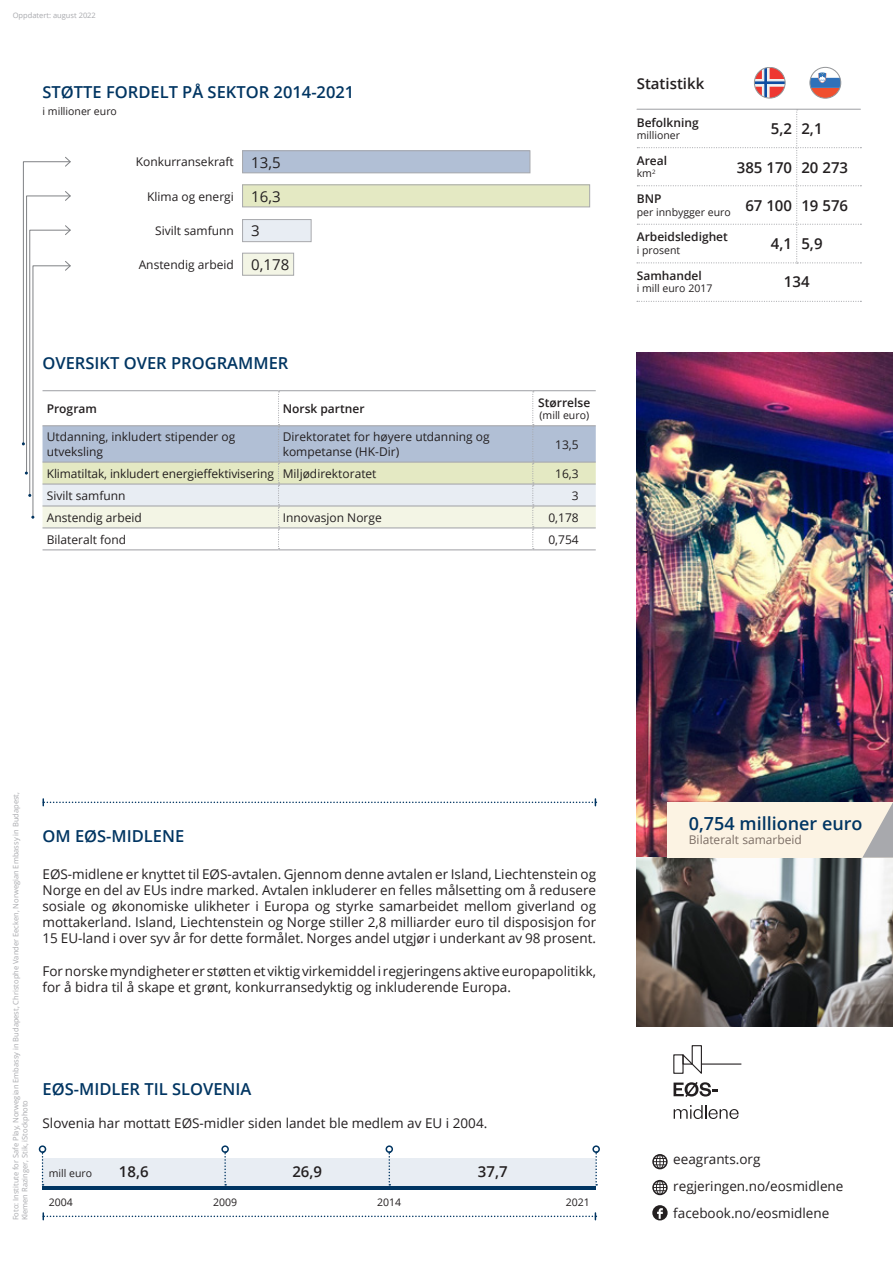
<style>
.page{position:relative;width:893px;height:1263px;background:#fff}
.page>*{position:absolute;margin:0;border:0;box-sizing:border-box;transform-origin:0 0}
.Beløp_trapp{font:600 18px "Open Sans";color:#003562}
.Head{font:600 16.5px "Open Sans";color:#003562}
.Tall_i_grafikk_h{font:600 15px "Open Sans";color:#231f20}
.Tall_i_grafikk_V{font:600 15px "Open Sans";color:#231f20}
.UD_brød_i_tabell{font:15px "Open Sans";color:#231f20}
.UD_sub_i_tekst{font:600 15px "Open Sans";color:#231f20}
.Tall_grafikk_M{font:600 15px "Open Sans";color:#231f20}
.UD_brød_i_tekst{font:13.5px/16.2px "Open Sans";color:#231f20;text-align:justify}
.UD_brød_i_tabell-2{font:12px/14.4px "Open Sans";color:#231f20}
.UD_sub_i_grafikk{font:600 12px "Open Sans";color:#231f20}
.Tekst_trapp{font:12px "Open Sans";color:#7c6e65}
.UD_liten_tekst_i_gra{font:10.5px "Open Sans";color:#231f20}
.UD_brød_i_tabell-3{font:10.5px "Open Sans";color:#231f20}
.UD_liten_tekst_i_gra-2{font:7.5px/9px "Open Sans";color:#a8a9ad}
</style>
<div class="page">
<div style="left:43px;top:1158px;width:553px;height:27px;background:#e8edf3"></div>
<svg style="left:595px;top:1153px;width:2px;height:32px"></svg>
<div style="left:592px;top:1145px;width:8px;height:8px;border:2px solid #003562;border-radius:50%"></div>
<svg style="left:389px;top:1153px;width:1px;height:32px"></svg>
<div style="left:386px;top:1145px;width:7px;height:8px;border:2px solid #003562;border-radius:50%"></div>
<svg style="left:224px;top:1153px;width:2px;height:32px"></svg>
<div style="left:221px;top:1145px;width:8px;height:8px;border:2px solid #003562;border-radius:50%"></div>
<svg style="left:42px;top:1153px;width:2px;height:32px"></svg>
<div style="left:39px;top:1145px;width:7px;height:8px;border:2px solid #003562;border-radius:50%"></div>
<svg style="left:43px;top:1213px;width:553px;height:7px"></svg>
<svg style="left:43px;top:1185px;width:553px;height:4px;background:#396286"></svg>
<svg style="left:810px;top:67px;width:31px;height:31px"></svg>
<div style="left:810px;top:67px;width:31px;height:31px;border:1px solid #939598;border-radius:50%"></div>
<svg style="left:43px;top:799px;width:553px;height:7px"></svg>
<img style="left:636px;top:353px;width:257px;height:505px">
<svg style="left:636px;top:858px;width:257px;height:169px;background:#6e6c6a"></svg>
<hr style="left:43px;top:549px;width:236px;height:1px;background:#a8a9ad">
<hr style="left:279px;top:549px;width:254px;height:1px;background:#a8a9ad">
<hr style="left:533px;top:549px;width:63px;height:1px;background:#a8a9ad">
<svg style="left:754px;top:67px;width:31px;height:31px"></svg>
<div style="left:754px;top:67px;width:31px;height:31px;border:1px solid #939598;border-radius:50%"></div>
<svg style="left:637px;top:301px;width:224px;height:1px"></svg>
<svg style="left:637px;top:109px;width:224px;height:155px"></svg>
<svg style="left:22px;top:157px;width:574px;height:392px"></svg>
<div style="left:243px;top:151px;width:287px;height:22px;background:#b1bfd5"></div>
<div style="left:242px;top:151px;width:288px;height:22px;border:1px solid #a8a9ad"></div>
<div style="left:243px;top:185px;width:347px;height:22px;background:#e4e9c3"></div>
<div style="left:242px;top:185px;width:348px;height:22px;border:1px solid #a8a9ad"></div>
<div style="left:243px;top:220px;width:68px;height:22px;background:#e8edf3"></div>
<div style="left:242px;top:219px;width:69px;height:23px;border:1px solid #a8a9ad"></div>
<div style="left:243px;top:253px;width:51px;height:22px;background:#f3f5e5"></div>
<div style="left:242px;top:253px;width:52px;height:22px;border:1px solid #a8a9ad"></div>
<svg style="left:652px;top:1205px;width:16px;height:15px"></svg>
<svg style="left:652px;top:1154px;width:16px;height:15px"></svg>
<svg style="left:652px;top:1180px;width:16px;height:15px"></svg>
<svg style="left:682px;top:1045px;width:20px;height:29px"></svg>
<svg style="left:674px;top:1082px;width:44px;height:15px"></svg>
<svg style="left:674px;top:1105px;width:65px;height:14px"></svg>
<hr style="left:701px;top:1063px;width:40px;height:1px;background:#231f20">
<div style="left:668px;top:802px;width:225px;height:56px;background:#fcf3e3"></div>
<svg style="left:862px;top:802px;width:31px;height:56px"></svg>
<p class="UD_liten_tekst_i_gra-2" style="left:13px;top:11px;width:85px">Oppdatert: august 2022</p>
<p class="Head" style="left:43px;top:81px;width:313px">STØTTE FORDELT PÅ SEKTOR 2014-2021</p>
<p class="UD_liten_tekst_i_gra" style="left:43px;top:104px;width:76px">i millioner euro</p>
<p class="UD_brød_i_tabell-2" style="left:136px;top:155px;width:100px">Konkurransekraft</p>
<p class="UD_brød_i_tabell-2" style="left:147px;top:189px;width:88px">Klima og energi</p>
<p class="UD_brød_i_tabell-2" style="left:155px;top:223px;width:80px">Sivilt samfunn</p>
<p class="UD_brød_i_tabell-2" style="left:139px;top:258px;width:97px">Anstendig arbeid</p>
<p class="UD_brød_i_tabell" style="left:251px;top:152px;width:31px">13,5</p>
<p class="UD_brød_i_tabell" style="left:251px;top:186px;width:31px">16,3</p>
<p class="UD_brød_i_tabell" style="left:251px;top:221px;width:10px">3</p>
<p class="UD_brød_i_tabell" style="left:251px;top:254px;width:39px">0,178</p>
<p class="Head" style="left:43px;top:352px;width:247px">OVERSIKT OVER PROGRAMMER</p>
<p class="UD_sub_i_grafikk" style="left:47px;top:400px;width:52px">Program</p>
<p class="UD_sub_i_grafikk" style="left:283px;top:400px;width:83px">Norsk partner</p>
<p class="UD_sub_i_grafikk" style="left:538px;top:394px;width:54px">Størrelse</p>
<p class="UD_liten_tekst_i_gra" style="left:539px;top:408px;width:51px">(mill euro)</p>
<p class="UD_brød_i_tabell-2" style="left:47px;top:429px;width:190px">Utdanning, inkludert stipender og utveksling</p>
<p class="UD_brød_i_tabell-2" style="left:283px;top:429px;width:208px">Direktoratet for høyere utdanning og kompetanse (HK-Dir)</p>
<p class="UD_brød_i_tabell-2" style="left:555px;top:437px;width:25px">13,5</p>
<p class="UD_brød_i_tabell-2" style="left:47px;top:466px;width:229px">Klimatiltak, inkludert energieffektivisering</p>
<p class="UD_brød_i_tabell-2" style="left:283px;top:466px;width:95px">Miljødirektoratet</p>
<p class="UD_brød_i_tabell-2" style="left:555px;top:466px;width:25px">16,3</p>
<p class="UD_brød_i_tabell-2" style="left:47px;top:488px;width:80px">Sivilt samfunn</p>
<p class="UD_brød_i_tabell-2" style="left:572px;top:488px;width:8px">3</p>
<p class="UD_brød_i_tabell-2" style="left:47px;top:510px;width:97px">Anstendig arbeid</p>
<p class="UD_brød_i_tabell-2" style="left:283px;top:510px;width:101px">Innovasjon Norge</p>
<p class="UD_brød_i_tabell-2" style="left:548px;top:510px;width:32px">0,178</p>
<p class="UD_brød_i_tabell-2" style="left:47px;top:532px;width:81px">Bilateralt fond</p>
<p class="UD_brød_i_tabell-2" style="left:548px;top:532px;width:32px">0,754</p>
<p class="UD_sub_i_tekst" style="left:637px;top:73px;width:69px">Statistikk</p>
<p class="UD_sub_i_grafikk" style="left:637px;top:114px;width:63px">Befolkning</p>
<p class="UD_liten_tekst_i_gra" style="left:637px;top:128px;width:45px">millioner</p>
<p class="UD_sub_i_grafikk" style="left:637px;top:152px;width:32px">Areal</p>
<p class="UD_liten_tekst_i_gra" style="left:637px;top:166px;width:20px">km<sup>2</sup></p>
<p class="UD_sub_i_grafikk" style="left:637px;top:191px;width:26px">BNP</p>
<p class="UD_liten_tekst_i_gra" style="left:637px;top:205px;width:95px">per innbygger euro</p>
<p class="UD_sub_i_grafikk" style="left:637px;top:229px;width:93px">Arbeidsledighet</p>
<p class="UD_liten_tekst_i_gra" style="left:637px;top:243px;width:45px">i prosent</p>
<p class="UD_sub_i_grafikk" style="left:637px;top:267px;width:66px">Samhandel</p>
<p class="UD_liten_tekst_i_gra" style="left:637px;top:281px;width:77px">i mill euro 2017</p>
<p class="Tall_i_grafikk_h" style="left:771px;top:119px;width:23px">5,2</p>
<p class="Tall_i_grafikk_h" style="left:737px;top:157px;width:57px">385 170</p>
<p class="Tall_i_grafikk_h" style="left:745px;top:195px;width:48px">67 100</p>
<p class="Tall_i_grafikk_h" style="left:771px;top:233px;width:23px">4,1</p>
<p class="Tall_i_grafikk_V" style="left:801px;top:119px;width:23px">2,1</p>
<p class="Tall_i_grafikk_V" style="left:801px;top:157px;width:48px">20 273</p>
<p class="Tall_i_grafikk_V" style="left:801px;top:195px;width:48px">19 576</p>
<p class="Tall_i_grafikk_V" style="left:801px;top:233px;width:23px">5,9</p>
<p class="Tall_i_grafikk_h" style="left:784px;top:272px;width:27px">134</p>
<p class="UD_liten_tekst_i_gra-2" style="left:11px;top:1220px;width:430px;rotate:-90deg">Foto: Institute for Safe Play, Norwegian Embassy in Budapest, Christophe Vander Eecken, Norwegian Embassy in Budapest,<br>Klemen Razinger, Stik, iStockphoto</p>
<p class="Head" style="left:43px;top:824px;width:143px">OM EØS-MIDLENE</p>
<p class="UD_brød_i_tekst" style="left:43px;top:865px;width:555px">EØS-midlene er knyttet til EØS-avtalen. Gjennom denne avtalen er Island, Liechtenstein og Norge en del av EUs indre marked. Avtalen inkluderer en felles målsetting om å redusere sosiale og økonomiske ulikheter i Europa og styrke samarbeidet mellom giverland og mottakerland. Island, Liechtenstein og Norge stiller 2,8 milliarder euro til disposisjon for 15 EU-land i over syv år for dette formålet. Norges andel utgjør i underkant av 98 prosent.</p>
<p class="UD_brød_i_tekst" style="left:43px;top:962px;width:555px">For norske myndigheter er støtten et viktig virkemiddel i regjeringens aktive europapolitikk, for å bidra til å skape et grønt, konkurransedyktig og inkluderende Europa.</p>
<p class="Head" style="left:43px;top:1078px;width:210px">EØS-MIDLER TIL SLOVENIA</p>
<p class="UD_brød_i_tekst" style="left:43px;top:1115px;width:446px">Slovenia har mottatt EØS-midler siden landet ble medlem av EU i 2004.</p>
<p class="Tall_i_grafikk_V" style="left:119px;top:1162px;width:31px">18,6</p>
<p class="UD_liten_tekst_i_gra" style="left:49px;top:1166px;width:45px">mill euro</p>
<p class="Tall_grafikk_M" style="left:292px;top:1162px;width:31px">26,9</p>
<p class="Tall_grafikk_M" style="left:478px;top:1162px;width:31px">37,7</p>
<p class="UD_brød_i_tabell-3" style="left:49px;top:1195px;width:26px">2004</p>
<p class="UD_brød_i_tabell-3" style="left:213px;top:1195px;width:26px">2009</p>
<p class="UD_brød_i_tabell-3" style="left:377px;top:1195px;width:26px">2014</p>
<p class="UD_brød_i_tabell-3" style="left:566px;top:1195px;width:26px">2021</p>
<p class="Beløp_trapp" style="left:689px;top:811px;width:175px">0,754 millioner euro</p>
<p class="Tekst_trapp" style="left:689px;top:831px;width:115px">Bilateralt samarbeid</p>
<p class="UD_brød_i_tekst" style="left:673px;top:1151px;width:89px">eeagrants.org</p>
<p class="UD_brød_i_tekst" style="left:673px;top:1178px;width:172px">regjeringen.no/eosmidlene</p>
<p class="UD_brød_i_tekst" style="left:673px;top:1205px;width:158px">facebook.no/eosmidlene</p>
</div>
